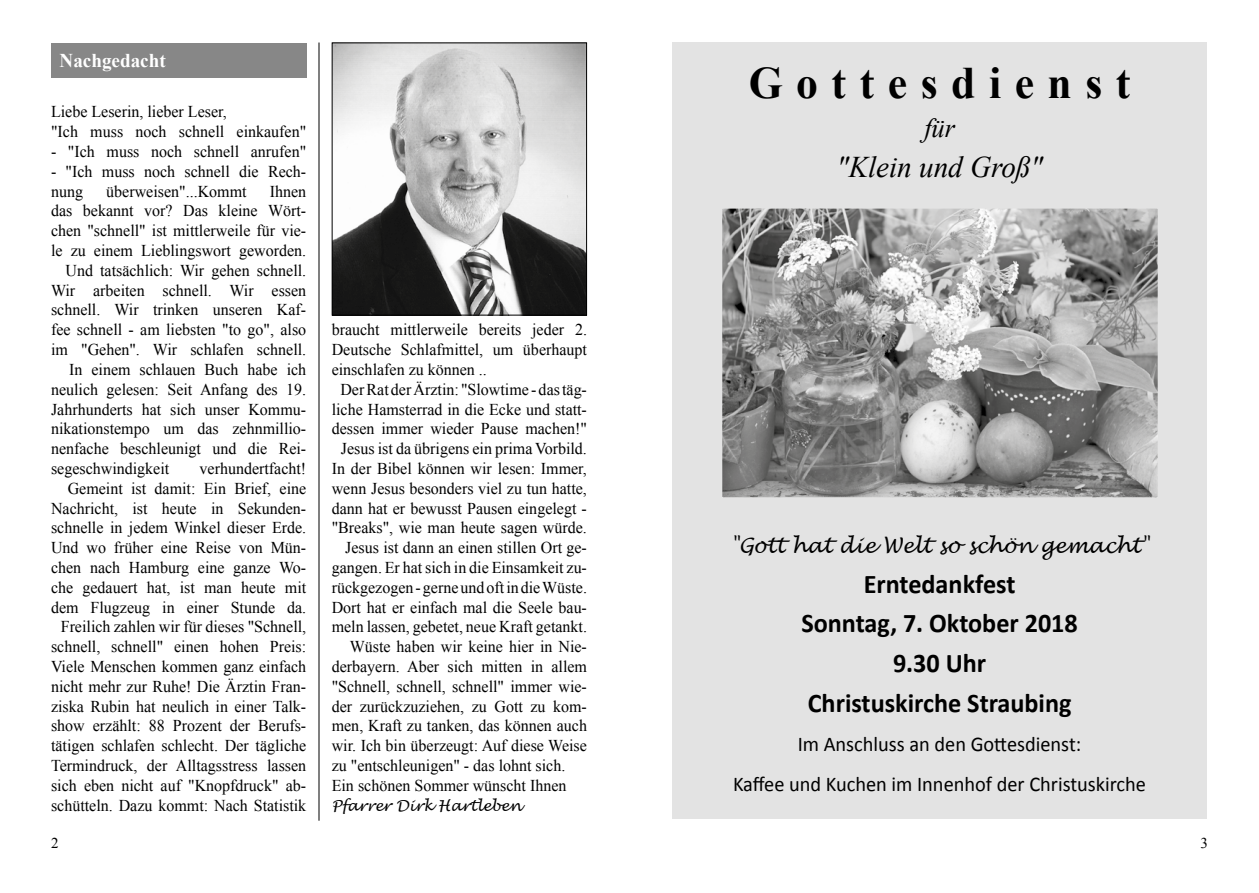
<style>
.page{position:relative;width:1259px;height:893px;background:#fff}
.page>*{position:absolute;margin:0;border:0;box-sizing:border-box;transform-origin:0 0}
.t1{font:700 45px "Times New Roman";color:#000}
.t2{font:italic 30px "Times New Roman";color:#000}
.t3{font:700 27px/39.6px "Calibri";color:#000;text-align:center}
.t4{font:italic 27px "Times New Roman";color:#000}
.t5{font:21px/39.6px "Calibri";color:#000;text-align:center}
.t6{font:italic 21px "Lucida Handwriting";color:#000}
.t7{font:700 19.5px "Times New Roman";color:#fff}
.t8{font:16.5px/19.8px "Times New Roman";color:#000}
.t9{font:italic 15px "Lucida Handwriting";color:#000}
.t10{font:15px "Times New Roman";color:#000}
</style>
<div class="page">
<hr style="left:319px;top:43px;width:1px;height:778px;background:#000">
<div style="left:51px;top:44px;width:255px;height:34px;background:#878787"></div>
<img style="left:334px;top:45px;width:251px;height:268px">
<div style="left:332px;top:43px;width:255px;height:272px;border:1px solid #000"></div>
<div style="left:672px;top:42px;width:534px;height:777px;background:#e3e3e3"></div>
<img style="left:723px;top:209px;width:434px;height:288px">
<div style="left:718px;top:204px;width:444px;height:298px;border:4px solid #e3e3e3"></div>
<p class="t7" style="left:60px;top:47px;width:108px">Nachgedacht</p>
<p class="t8" style="left:51px;top:102px;width:257px">Liebe Leserin, lieber Leser,<br>"Ich muss noch schnell einkaufen"</p>
<p class="t8" style="left:51px;top:141px;width:257px">- "Ich muss noch schnell anrufen"</p>
<p class="t8" style="left:51px;top:161px;width:257px">- "Ich muss noch schnell die Rech&shy;nung</p>
<p class="t8" style="left:106px;top:181px;width:142px">überweisen"...Kommt</p>
<p class="t8" style="left:270px;top:181px;width:38px">Ihnen</p>
<p class="t8" style="left:51px;top:201px;width:257px">das bekannt vor? Das kleine Wört-</p>
<p class="t8" style="left:51px;top:221px;width:257px">chen "schnell" ist mittlerweile für vie-</p>
<p class="t8" style="left:51px;top:240px;width:257px">le zu einem Lieblingswort geworden.</p>
<p class="t8" style="left:65px;top:260px;width:242px">Und tatsächlich: Wir gehen schnell.</p>
<p class="t8" style="left:51px;top:280px;width:257px">Wir arbeiten schnell. Wir essen</p>
<p class="t8" style="left:51px;top:300px;width:257px">schnell. Wir trinken unseren Kaf-</p>
<p class="t8" style="left:51px;top:320px;width:257px">fee schnell - am liebsten "to go", also</p>
<p class="t8" style="left:51px;top:339px;width:257px">im "Gehen". Wir schlafen schnell.</p>
<p class="t8" style="left:69px;top:359px;width:239px">In einem schlauen Buch habe ich</p>
<p class="t8" style="left:51px;top:379px;width:257px">neulich gelesen: Seit Anfang des 19.</p>
<p class="t8" style="left:51px;top:399px;width:257px">Jahrhunderts hat sich unser Kommu-</p>
<p class="t8" style="left:51px;top:419px;width:257px">nikationstempo um das zehnmillio-</p>
<p class="t8" style="left:51px;top:438px;width:257px">nenfache beschleunigt und die Rei-</p>
<p class="t8" style="left:51px;top:458px;width:120px">segeschwindigkeit</p>
<p class="t8" style="left:51px;top:458px;width:257px;text-align:right">verhundertfacht!<br>Gemeint ist damit: Ein Brief, eine Nachricht, ist heute in Sekunden&shy;schnelle in jedem Winkel dieser Erde.<br>Und wo früher eine Reise von Mün&shy;chen nach Hamburg eine ganze Wo&shy;che gedauert hat, ist man heute mit dem Flugzeug in einer Stunde da.<br>Freilich zahlen wir für dieses "Schnell, schnell, schnell" einen hohen Preis:<br>Viele Menschen kommen ganz einfach nicht mehr zur Ruhe! Die Ärztin Fran&shy;ziska Rubin hat neulich in einer Talk&shy;show erzählt: 88 Prozent der Berufs&shy;tätigen schlafen schlecht. Der tägliche Termindruck, der Alltagsstress lassen sich eben nicht auf "Knopfdruck" ab&shy;schütteln. Dazu kommt: Nach Statistik</p>
<p class="t8" style="left:332px;top:320px;width:257px">braucht mittlerweile bereits jeder 2.</p>
<p class="t8" style="left:332px;top:339px;width:257px">Deutsche Schlafmittel, um überhaupt</p>
<p class="t8" style="left:332px;top:359px;width:157px">einschlafen zu können ..</p>
<p class="t8" style="left:340px;top:379px;width:248px">Der Rat der Ärztin: "Slowtime - das täg-</p>
<p class="t8" style="left:332px;top:399px;width:257px">liche Hamsterrad in die Ecke und statt-</p>
<p class="t8" style="left:332px;top:419px;width:257px">dessen immer wieder Pause machen!"</p>
<p class="t8" style="left:341px;top:438px;width:247px">Jesus ist da übrigens ein prima Vorbild.</p>
<p class="t8" style="left:332px;top:458px;width:257px">In der Bibel können wir lesen: Immer,</p>
<p class="t8" style="left:332px;top:478px;width:257px">wenn Jesus besonders viel zu tun hatte,</p>
<p class="t8" style="left:332px;top:498px;width:257px">dann hat er bewusst Pausen eingelegt -</p>
<p class="t8" style="left:332px;top:518px;width:257px">"Breaks", wie man heute sagen würde.</p>
<p class="t8" style="left:345px;top:537px;width:243px">Jesus ist dann an einen stillen Ort ge-</p>
<p class="t8" style="left:332px;top:557px;width:257px">gangen. Er hat sich in die Einsamkeit zu-</p>
<p class="t8" style="left:332px;top:577px;width:257px">rückgezogen - gerne und oft in die Wüste.</p>
<p class="t8" style="left:332px;top:597px;width:257px">Dort hat er einfach mal die Seele bau-</p>
<p class="t8" style="left:332px;top:617px;width:257px">meln lassen, gebetet, neue Kraft getankt.</p>
<p class="t8" style="left:350px;top:636px;width:239px">Wüste haben wir keine hier in Nie-</p>
<p class="t8" style="left:332px;top:656px;width:257px">derbayern. Aber sich mitten in allem</p>
<p class="t8" style="left:332px;top:676px;width:257px">"Schnell, schnell, schnell" immer wie-</p>
<p class="t8" style="left:332px;top:696px;width:257px">der zurückzuziehen, zu Gott zu kom-</p>
<p class="t8" style="left:332px;top:716px;width:257px">men, Kraft zu tanken, das können auch</p>
<p class="t8" style="left:332px;top:735px;width:257px">wir. Ich bin überzeugt: Auf diese Weise</p>
<p class="t8" style="left:332px;top:755px;width:235px">zu "entschleunigen" - das lohnt sich.</p>
<p class="t8" style="left:332px;top:775px;width:236px">Ein schönen Sommer wünscht Ihnen</p>
<p class="t9" style="left:332px;top:796px;width:191px">Pfarrer Dirk Hartleben</p>
<h1 class="t1" style="left:748px;top:51px;width:383px">G o t t e s d i e n s t</h1>
<h3 class="t4" style="left:924px;top:110px;width:32px">für</h3>
<h2 class="t2" style="left:836px;top:146px;width:208px">"Klein und Groß"</h2>
<p class="t6" style="left:730px;top:533px;width:420px">"Gott hat die Welt so schön gemacht"</p>
<h3 class="t3" style="left:801px;top:564px;width:278px">Erntedankfest<br>Sonntag, 7. Oktober 2018<br>9.30 Uhr<br>Christuskirche Straubing</h3>
<p class="t5" style="left:733px;top:724px;width:414px">Im Anschluss an den Gottesdienst:<br>Kaffee und Kuchen im Innenhof der Christuskirche</p>
<p class="t10" style="left:51px;top:833px;width:9px">2</p>
<p class="t10" style="left:1200px;top:833px;width:9px">3</p>
</div>
